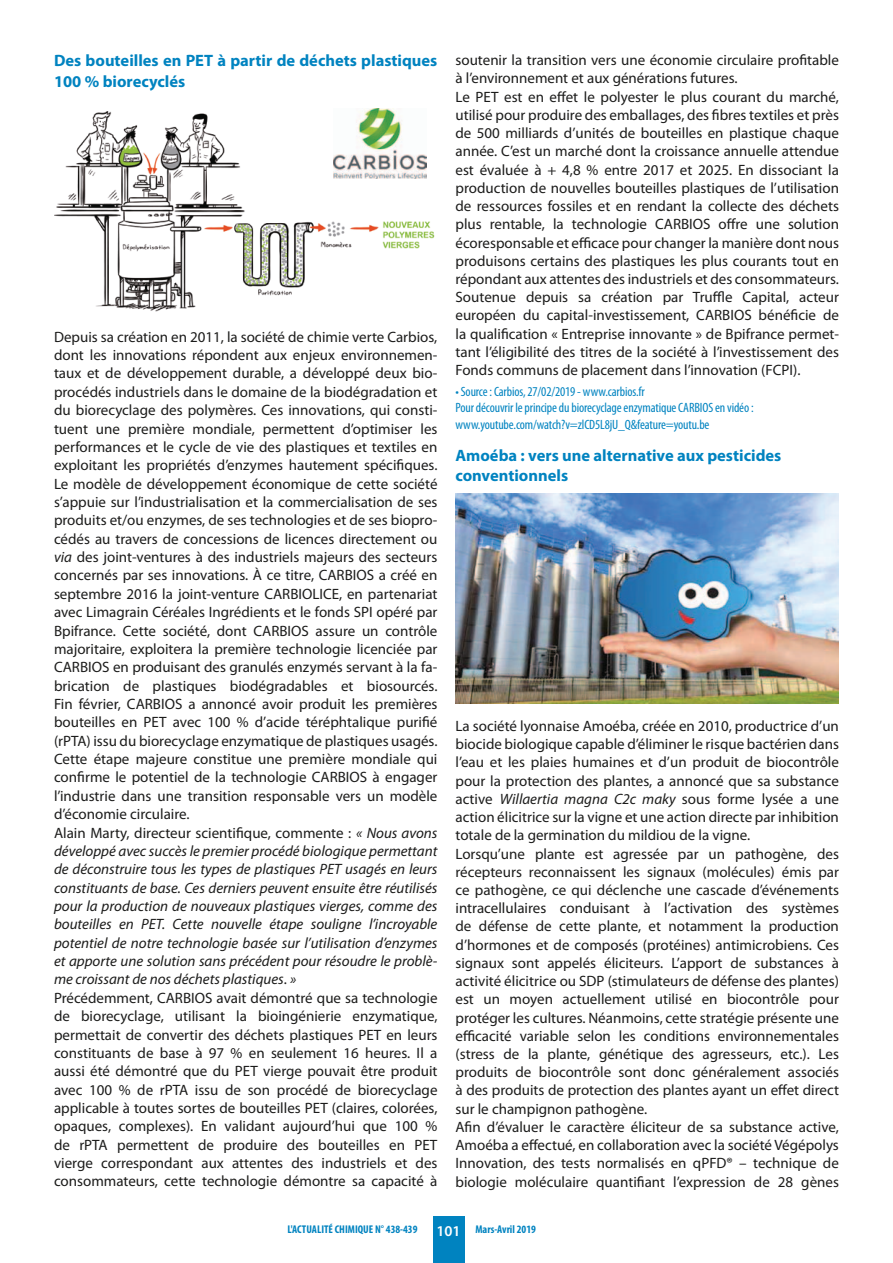
<style>
.page{position:relative;width:893px;height:1263px;background:#fff}
.page>*{position:absolute;margin:0;border:0;box-sizing:border-box;transform-origin:0 0}
.t1{font:700 16.5px/20.1px "Myriad Pro";color:#0083c0}
.t2{font:15px/18.3px "Myriad Pro";color:#1c1c1b}
.t3{font:condensed 13.5px/16.4px "Myriad Pro";letter-spacing:-.01em;color:#0083c0}
.t4{font:700 condensed 11.25px "Myriad Pro";color:#0083c0}
.s1{font-style:italic}
.s2{font-weight:600;font-stretch:normal;font-size:15px;color:#fff}
</style>
<div class="page">
<div style="left:433px;top:1216px;width:32px;height:47px;background:#0083c0"></div>
<img style="left:54px;top:111px;width:381px;height:201px">
<img style="left:455px;top:493px;width:384px;height:210px">
<img style="left:333px;top:108px;width:94px;height:70px">
<p class="t1" style="left:54px;top:50px;width:385px">Des bouteilles en PET à partir de déchets plastiques<br>100 % biorecyclés</p>
<p class="t2" style="left:54px;top:327px;width:385px">Depuis sa création en 2011, la société de chimie verte Carbios, dont les innovations répondent aux enjeux environnemen&shy;taux et de développement durable, a développé deux bio&shy;procédés industriels dans le domaine de la biodégradation et du biorecyclage des polymères. Ces innovations, qui consti&shy;tuent une première mondiale, permettent d’optimiser les performances et le cycle de vie des plastiques et textiles en exploitant les propriétés d’enzymes hautement spécifiques.<br>Le modèle de développement économique de cette société s’appuie sur l’industrialisation et la commercialisation de ses produits et/ou enzymes, de ses technologies et de ses biopro&shy;cédés au travers de concessions de licences directement ou <span class="s1">via</span> des joint-ventures à des industriels majeurs des secteurs concernés par ses innovations. À ce titre, CARBIOS a créé en septembre 2016 la joint-venture CARBIOLICE, en partenariat avec Limagrain Céréales Ingrédients et le fonds SPI opéré par Bpifrance. Cette société, dont CARBIOS assure un contrôle majoritaire, exploitera la première technologie licenciée par CARBIOS en produisant des granulés enzymés servant à la fa&shy;brication de plastiques biodégradables et biosourcés.<br>Fin février, CARBIOS a annoncé avoir produit les premières bouteilles en PET avec 100 % d’acide téréphtalique purifié (rPTA) issu du biorecyclage enzymatique de plastiques usagés.<br>Cette étape majeure constitue une première mondiale qui confirme le potentiel de la technologie CARBIOS à engager l’industrie dans une transition responsable vers un modèle d’économie circulaire.<br>Alain Marty, directeur scientifique, commente : <span class="s1">« Nous avons développé avec succès le premier procédé biologique permettant de déconstruire tous les types de plastiques PET usagés en leurs constituants de base. Ces derniers peuvent ensuite être réutilisés pour la production de nouveaux plastiques vierges, comme des bouteilles en PET. Cette nouvelle étape souligne l’incroyable potentiel de notre technologie basée sur l’utilisation d’enzymes et apporte une solution sans précédent pour résoudre le problè&shy;me croissant de nos déchets plastiques</span>. <span class="s1">»<br></span>Précédemment, CARBIOS avait démontré que sa technologie de biorecyclage, utilisant la bioingénierie enzymatique, permettait de convertir des déchets plastiques PET en leurs constituants de base à 97 % en seulement 16 heures. Il a aussi été démontré que du PET vierge pouvait être produit avec 100 % de rPTA issu de son procédé de biorecyclage applicable à toutes sortes de bouteilles PET (claires, colorées, opaques, complexes). En validant aujourd’hui que 100 % de rPTA permettent de produire des bouteilles en PET vierge correspondant aux attentes des industriels et des consommateurs, cette technologie démontre sa capacité à</p>
<p class="t2" style="left:455px;top:51px;width:385px">soutenir la transition vers une économie circulaire profitable à l’environnement et aux générations futures.<br>Le PET est en effet le polyester le plus courant du marché, utilisé pour produire des emballages, des fibres textiles et près de 500 milliards d’unités de bouteilles en plastique chaque année. C’est un marché dont la croissance annuelle attendue est évaluée à + 4,8 % entre 2017 et 2025. En dissociant la production de nouvelles bouteilles plastiques de l’utilisation de ressources fossiles et en rendant la collecte des déchets plus rentable, la technologie CARBIOS offre une solution écoresponsable et efficace pour changer la manière dont nous produisons certains des plastiques les plus courants tout en répondant aux attentes des industriels et des consommateurs.<br>Soutenue depuis sa création par Truffle Capital, acteur européen du capital-investissement, CARBIOS bénéficie de la qualification « Entreprise innovante » de Bpifrance permet&shy;tant l’éligibilité des titres de la société à l’investissement des Fonds communs de placement dans l’innovation (FCPI).</p>
<p class="t3" style="left:455px;top:383px;width:300px">• Source : Carbios, 27/02/2019 - www.carbios.fr<br>Pour découvrir le principe du biorecyclage enzymatique CARBIOS en vidéo : www.youtube.com/watch?v=zlCD5L8jU_Q&amp;feature=youtu.be</p>
<p class="t1" style="left:455px;top:445px;width:327px">Amoéba : vers une alternative aux pesticides conventionnels</p>
<p class="t2" style="left:455px;top:716px;width:385px">La société lyonnaise Amoéba, créée en 2010, productrice d’un biocide biologique capable d’éliminer le risque bactérien dans l’eau et les plaies humaines et d’un produit de biocontrôle pour la protection des plantes, a annoncé que sa substance active <span class="s1">Willaertia magna C2c maky</span> sous forme lysée a une action élicitrice sur la vigne et une action directe par inhibition totale de la germination du mildiou de la vigne.<br>Lorsqu’une plante est agressée par un pathogène, des récepteurs reconnaissent les signaux (molécules) émis par ce pathogène, ce qui déclenche une cascade d’événements intracellulaires conduisant à l’activation des systèmes de défense de cette plante, et notamment la production d’hormones et de composés (protéines) antimicrobiens. Ces signaux sont appelés éliciteurs. L’apport de substances à activité élicitrice ou SDP (stimulateurs de défense des plantes) est un moyen actuellement utilisé en biocontrôle pour protéger les cultures. Néanmoins, cette stratégie présente une efficacité variable selon les conditions environnementales (stress de la plante, génétique des agresseurs, etc.). Les produits de biocontrôle sont donc généralement associés à des produits de protection des plantes ayant un effet direct sur le champignon pathogène.<br>Afin d’évaluer le caractère éliciteur de sa substance active, Amoéba a effectué, en collaboration avec la société Végépolys Innovation, des tests normalisés en qPFD® – technique de biologie moléculaire quantifiant l’expression de 28 gènes</p>
<p class="t4" style="left:287px;top:1222px;width:132px">L'ACTUALITÉ CHIMIQUE N° 438-439</p>
<p class="t4" style="left:437px;top:1222px;width:101px"><span class="s2">101</span> Mars-Avril 2019</p>
</div>
